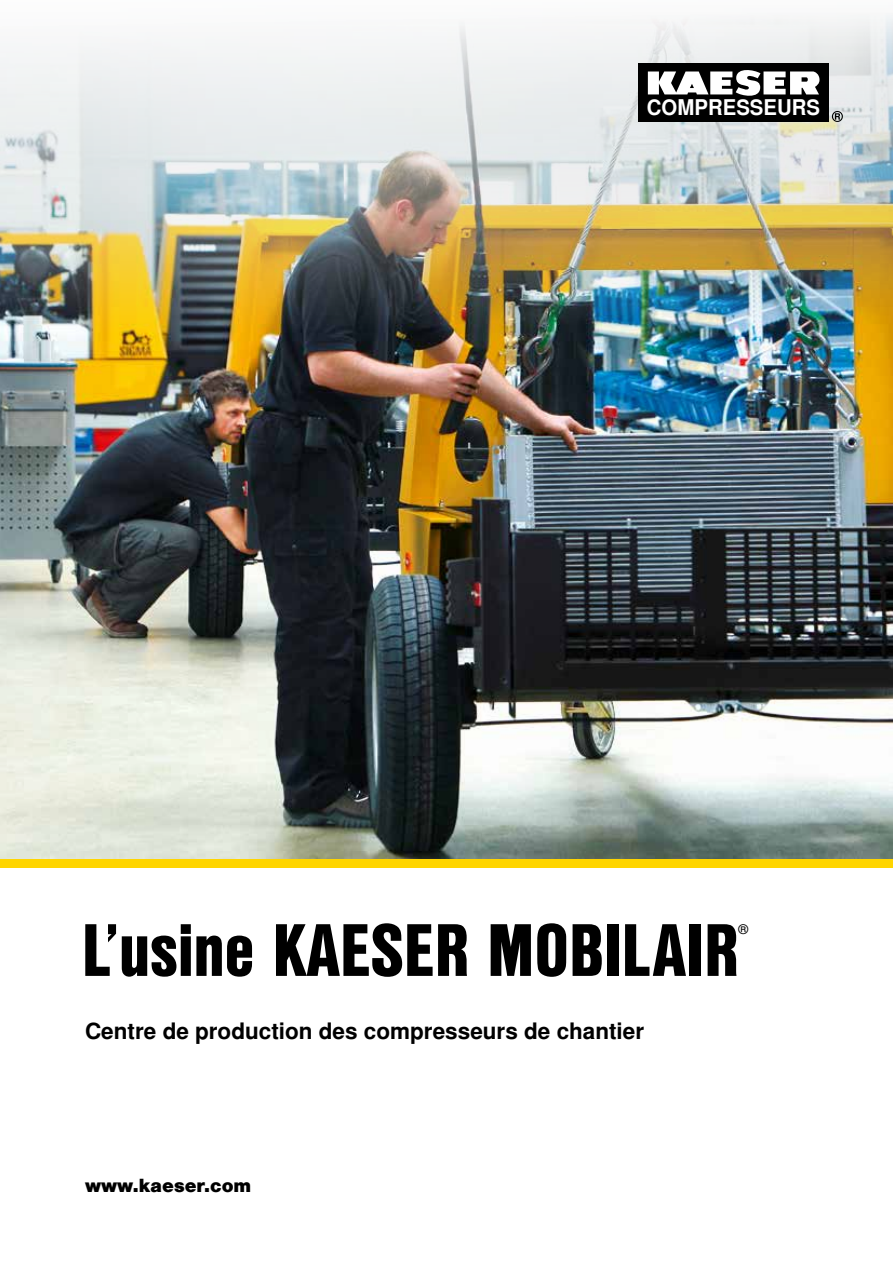
<style>
.page{position:relative;width:893px;height:1263px;background:#fff}
.page>*{position:absolute;margin:0;border:0;box-sizing:border-box;transform-origin:0 0}
.t1{font:72px "Nimbus San L Bla Con";color:#000}
.t2{font:700 22.5px "Nimbus San L";color:#000}
.t3{font:700 21.6px "Nimbus San L";letter-spacing:.005em;color:#fff;scale:.94 1}
.t4{font:900 18px "Nimbus San L";color:#000}
.t5{font:13.05px "Nimbus San L";color:#000}
</style>
<div class="page">
<img style="left:0;top:15px;width:893px;height:844px">
<div style="left:0;top:859px;width:893px;height:8px;background:#ffd500"></div>
<div style="left:638px;top:64px;width:191px;height:58px;background:#000"></div>
<svg style="left:648px;top:70px;width:171px;height:26px"></svg>
<svg style="left:832px;top:111px;width:11px;height:11px"></svg>
<p class="t3" style="left:647px;top:95px;width:186px">COMPRESSEURS</p>
<h1 class="t1" style="left:82px;top:896px;width:658px">L’usine KAESER MOBILAIR</h1>
<p class="t5" style="left:739px;top:921px;width:11px">®</p>
<p class="t2" style="left:85px;top:1017px;width:561px">Centre de production des compresseurs de chantier</p>
<p class="t4" style="left:85px;top:1174px;width:168px">www.kaeser.com</p>
</div>
